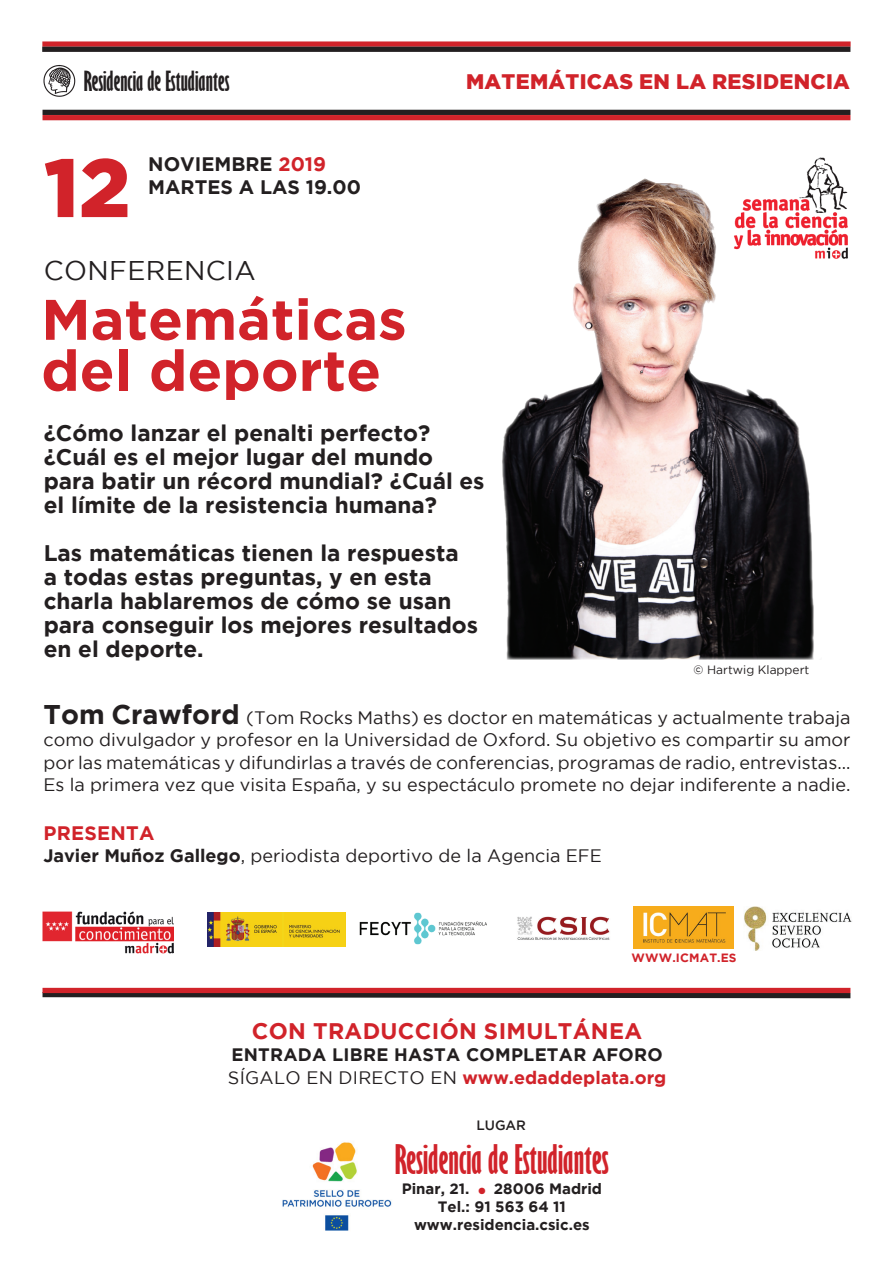
<style>
.page{position:relative;width:893px;height:1276px;background:#fff}
.page>*{position:absolute;margin:0;border:0;box-sizing:border-box;transform-origin:0 0}
.t1{font:900 82.5px "Gotham";color:#d1232a}
.t2{font:700 57px/51px "Gotham";color:#d1232a}
.t3{font:700 extra-condensed 37.5px "Gill Sans";color:#d1232a}
.t4{font:27px "Gotham";letter-spacing:.015em;color:#231f20}
.t5{font:700 extra-condensed 25.5px "Gill Sans";color:#231f20}
.t6{font:700 22.5px/24px "Gotham";color:#231f20}
.t7{font:700 22.5px "Gotham";letter-spacing:.015em;color:#d1232a}
.t8{font:900 21px "Gotham";letter-spacing:.015em;color:#d1232a}
.t9{font:700 19.5px/23.4px "Gotham";color:#231f20}
.t10{font:700 19.5px "Gotham";letter-spacing:.015em;color:#d1232a}
.t11{font:18px/22.5px "Gotham";color:#231f20;text-align:justify}
.t12{font:700 18px "Gotham";letter-spacing:.015em;color:#231f20}
.t13{font:700 18px "Gotham";color:#d1232a}
.t14{font:700 15px/18px "Gotham";color:#231f20;text-align:center}
.t15{font:500 13.5px "Gotham";color:#231f20}
.t16{font:12px "Gotham";color:#231f20}
.t17{font:700 12px "Gotham";color:#d1232a}
.s1{color:#d1232a}
.s2{font-weight:700;font-size:27px}
.s3{font-weight:700}
.s4{font-weight:400;color:#231f20}
</style>
<div class="page">
<div style="left:42px;top:41px;width:809px;height:6px;background:#d1232a"></div>
<div style="left:42px;top:47px;width:808px;height:5px;background:#231f20"></div>
<img style="left:43px;top:65px;width:33px;height:32px">
<div style="left:43px;top:115px;width:807px;height:5px;background:#d1232a"></div>
<div style="left:43px;top:110px;width:807px;height:5px;background:#231f20"></div>
<svg style="left:42px;top:989px;width:809px;height:10px"></svg>
<div style="left:43px;top:988px;width:807px;height:5px;background:#d1232a"></div>
<img style="left:744px;top:906px;width:108px;height:44px">
<img style="left:633px;top:906px;width:100px;height:43px">
<img style="left:517px;top:916px;width:93px;height:24px">
<img style="left:359px;top:912px;width:128px;height:33px">
<img style="left:208px;top:912px;width:138px;height:35px">
<img style="left:807px;top:157px;width:41px;height:102px">
<img style="left:43px;top:911px;width:130px;height:42px">
<img style="left:502px;top:178px;width:319px;height:481px">
<img style="left:282px;top:1142px;width:110px;height:89px">
<h3 class="t5" style="left:84px;top:65px;width:147px">Residencia de Estudiantes</h3>
<h1 class="t1" style="left:44px;top:140px;width:88px">12</h1>
<p class="t9" style="left:148px;top:152px;width:214px">NOVIEMBRE <span class="s1">2019<br></span>MARTES A LAS 19.00</p>
<h3 class="t4" style="left:44px;top:255px;width:213px">CONFERENCIA</h3>
<p class="t8" style="left:466px;top:69px;width:385px">MATEMÁTICAS EN LA RESIDENCIA</p>
<h2 class="t2" style="left:41px;top:293px;width:367px">Matemáticas del deporte</h2>
<p class="t6" style="left:44px;top:420px;width:442px">¿Cómo lanzar el penalti perfecto? ¿Cuál es el mejor lugar del mundo para batir un récord mundial? ¿Cuál es el límite de la resistencia humana?</p>
<p class="t6" style="left:44px;top:540px;width:436px">Las matemáticas tienen la respuesta<br>a todas estas preguntas, y en esta charla hablaremos de cómo se usan para conseguir los mejores resultados en el deporte.</p>
<p class="t16" style="left:693px;top:663px;width:117px">© Hartwig Klappert</p>
<p class="t11" style="left:44px;top:706px;width:808px"><span class="s2">Tom Crawford</span> (Tom Rocks Maths) es doctor en matemáticas y actualmente trabaja como divulgador y profesor en la Universidad de Oxford. Su objetivo es compartir su amor por las matemáticas y difundirlas a través de conferencias, programas de radio, entrevistas… Es la primera vez que visita España, y su espectáculo promete no dejar indiferente a nadie.</p>
<p class="t10" style="left:43px;top:821px;width:113px">PRESENTA</p>
<p class="t11" style="left:43px;top:844px;width:560px"><span class="s3">Javier Muñoz Gallego</span>, periodista deportivo de la Agencia EFE</p>
<p class="t17" style="left:632px;top:951px;width:54px">www.icmat</p>
<p class="t17" style="left:717px;top:951px;width:12px">.es</p>
<p class="t7" style="left:252px;top:1017px;width:392px">CON TRADUCCIÓN SIMULTÁNEA</p>
<p class="t12" style="left:231px;top:1044px;width:27px">Entrada</p>
<p class="t12" style="left:332px;top:1044px;width:12px">libre</p>
<p class="t12" style="left:394px;top:1044px;width:28px">hasta</p>
<p class="t12" style="left:466px;top:1044px;width:16px">com</p>
<p class="t12" style="left:511px;top:1044px;width:26px">pletar</p>
<p class="t12" style="left:592px;top:1044px;width:42px">aforo</p>
<p class="t11" style="left:228px;top:1065px;width:138px">Sígalo en directo</p>
<p class="t13" style="left:430px;top:1067px;width:238px"><span class="s4">en</span> www.edaddeplata.org</p>
<p class="t15" style="left:476px;top:1118px;width:51px">LUGAR</p>
<h3 class="t3" style="left:395px;top:1136px;width:216px">Residencia de Estudiantes</h3>
<p class="t14" style="left:402px;top:1179px;width:202px">Pinar, 21. <span class="s1">●</span> 28006 Madrid<br>Tel.: 91 563 64 11 www.residencia.csic.es</p>
</div>
